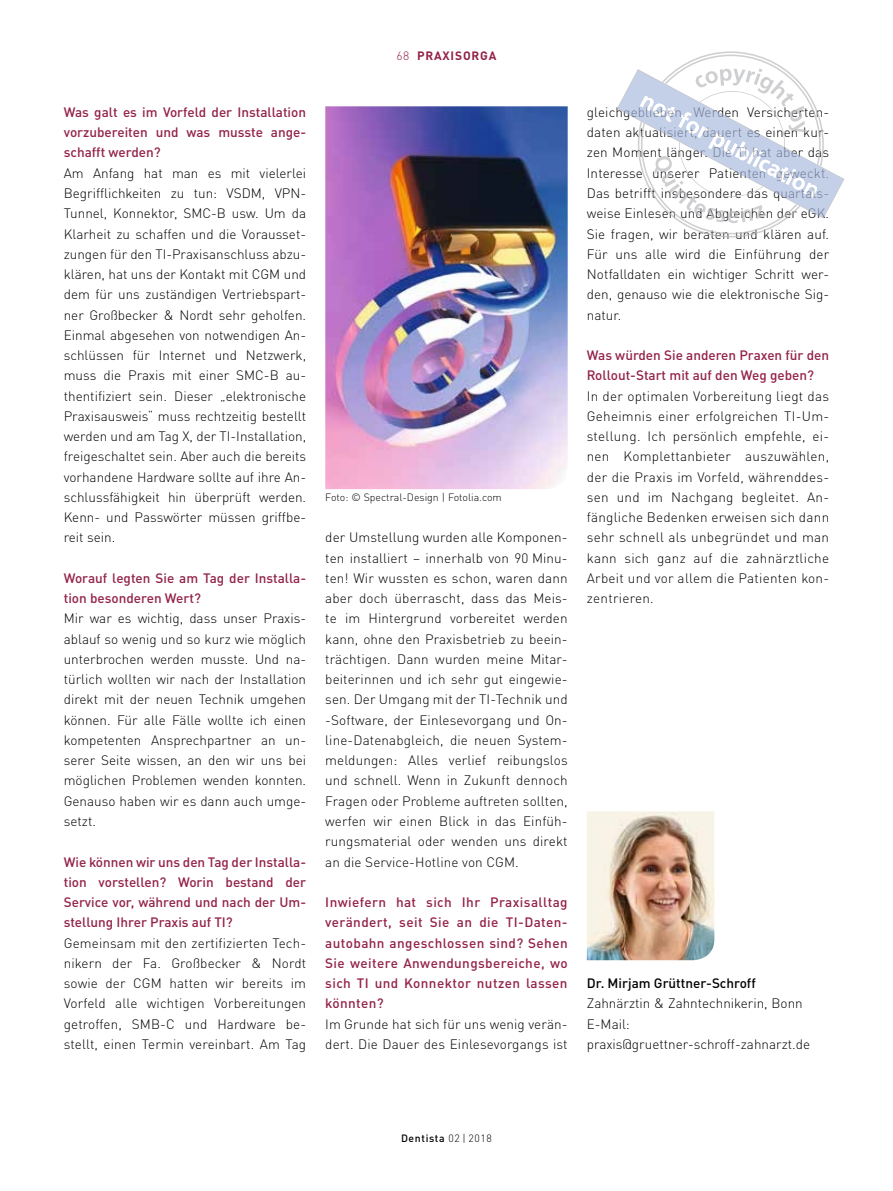
<style>
.page{position:relative;width:893px;height:1191px;background:#fff}
.page>*{position:absolute;margin:0;border:0;box-sizing:border-box;transform-origin:0 0}
.t1{font:300 13.5px/20.2px "DINOT";color:#000;text-align:justify}
.t2{font:500 13.5px/20.2px "DINOT";color:#932247;text-align:justify}
.t3{font:500 13.5px/20.2px "DINOT";letter-spacing:.03em;color:#932247}
.t4{font:500 13.5px "DINOT";color:#000}
.t5{font:700 12px "DINOT";letter-spacing:.07em;color:#932247}
.t6{font:300 10.5px "DINOT";color:#000}
.t7{font:500 10.5px "DINOT";letter-spacing:.06em;color:#000}
.s1{font-weight:300}
</style>
<div class="page">
<img style="left:325px;top:106px;width:243px;height:383px">
<img style="left:587px;top:811px;width:127px;height:149px">
<svg style="left:617px;top:51px;width:227px;height:186px"></svg>
<p class="t2" style="left:64px;top:102px;width:244px">Was galt es im Vorfeld der Installation vorzubereiten und was musste ange&shy;schafft werden?</p>
<p class="t1" style="left:64px;top:163px;width:244px;text-align:left">Am Anfang hat man es mit vielerlei Begrifflichkeiten zu tun: VSDM, VPN-- Tunnel, Konnektor, SMC- B usw. Um da Klarheit zu schaffen und die Vorausset&shy;zungen für den TI- Praxisanschluss abzu&shy;klären, hat uns der Kontakt mit CGM und dem für uns zuständigen Vertriebspart&shy;ner Großbecker &amp; Nordt sehr geholfen.<br>Einmal abgesehen von notwendigen An&shy;schlüssen für Internet und Netzwerk, muss die Praxis mit einer SMC- B au&shy;thentifiziert sein. Dieser „elektronische Praxisausweis“ muss rechtzeitig bestellt werden und am Tag X, der TI- Installation, freigeschaltet sein. Aber auch die bereits vorhandene Hardware sollte auf ihre An&shy;schlussfähigkeit hin überprüft werden.<br>Kenn- und Passwörter müssen griffbe&shy;reit sein.</p>
<p class="t2" style="left:64px;top:567px;width:242px">Worauf legten Sie am Tag der Installa&shy;tion besonderen Wert?</p>
<p class="t1" style="left:64px;top:608px;width:244px">Mir war es wichtig, dass unser Praxis&shy;ablauf so wenig und so kurz wie möglich unterbrochen werden musste. Und na&shy;türlich wollten wir nach der Installation direkt mit der neuen Technik umgehen können. Für alle Fälle wollte ich einen kompetenten Ansprechpartner an un&shy;serer Seite wissen, an den wir uns bei möglichen Problemen wenden konnten.<br>Genauso haben wir es dann auch umge&shy;setzt.</p>
<p class="t2" style="left:64px;top:851px;width:244px">Wie können wir uns den Tag der Installa&shy;tion vorstellen? Worin bestand der Service vor, während und nach der Um&shy;stellung Ihrer Praxis auf TI?</p>
<p class="t1" style="left:64px;top:932px;width:244px">Gemeinsam mit den zertifizierten Tech&shy;nikern der Fa. Großbecker &amp; Nordt sowie der CGM hatten wir bereits im Vorfeld alle wichtigen Vorbereitungen getroffen, SMB-C und Hardware be&shy;stellt, einen Termin vereinbart. Am Tag</p>
<p class="t5" style="left:396px;top:48px;width:102px"><span class="s1">68</span> PRAXISORGA</p>
<p class="t6" style="left:325px;top:491px;width:178px">Foto: © Spectral- Design | Fotolia.com</p>
<p class="t1" style="left:325px;top:527px;width:244px">der Umstellung wurden alle Komponen&shy;ten installiert – innerhalb von 90 Minu&shy;ten! Wir wussten es schon, waren dann aber doch überrascht, dass das Meis&shy;te im Hintergrund vorbereitet werden kann, ohne den Praxisbetrieb zu beein&shy;trächtigen. Dann wurden meine Mitar&shy;beiterinnen und ich sehr gut eingewie&shy;sen. Der Umgang mit der TI-Technik und -Software, der Einlesevorgang und On&shy;line- Datenabgleich, die neuen System&shy;meldungen: Alles verlief reibungslos und schnell. Wenn in Zukunft dennoch Fragen oder Probleme auftreten sollten, werfen wir einen Blick in das Einfüh&shy;rungsmaterial oder wenden uns direkt an die Service- Hotline von CGM.</p>
<p class="t3" style="left:325px;top:891px;width:244px">Inwiefern hat sich Ihr Praxisalltag verändert, seit Sie an die TI-Daten&shy;autobahn angeschlossen sind? Sehen<br>Sie weitere Anwendungsbereiche, wo sich TI und Konnektor nutzen lassen könnten?</p>
<p class="t1" style="left:325px;top:1013px;width:244px">Im Grunde hat sich für uns wenig verän&shy;dert. Die Dauer des Einlesevorgangs ist</p>
<p class="t1" style="left:587px;top:102px;width:244px">gleichgeblieben. Werden Versicherten&shy;daten aktualisiert, dauert es einen kur&shy;zen Moment länger. Die TI hat aber das Interesse unserer Patienten geweckt.<br>Das betrifft insbesondere das quartals&shy;weise Einlesen und Abgleichen der eGK.<br>Sie fragen, wir beraten und klären auf.<br>Für uns alle wird die Einführung der Notfalldaten ein wichtiger Schritt wer&shy;den, genauso wie die elektronische Sig&shy;natur.</p>
<p class="t2" style="left:587px;top:345px;width:244px">Was würden Sie anderen Praxen für den<br>Rollout-Start mit auf den Weg geben?</p>
<p class="t1" style="left:587px;top:385px;width:244px">In der optimalen Vorbereitung liegt das Geheimnis einer erfolgreichen TI-Um&shy;stellung. Ich persönlich empfehle, ei&shy;nen Komplettanbieter auszuwählen, der die Praxis im Vorfeld, währenddes&shy;sen und im Nachgang begleitet. An&shy;fängliche Bedenken erweisen sich dann sehr schnell als unbegründet und man kann sich ganz auf die zahnärztliche Arbeit und vor allem die Patienten kon&shy;zentrieren.</p>
<p class="t4" style="left:587px;top:974px;width:170px">Dr. Mirjam Grüttner-Schroff</p>
<p class="t1" style="left:587px;top:993px;width:225px;text-align:left">Zahnärztin &amp; Zahntechnikerin, Bonn<br>E-Mail: praxis@gruettner-schroff-zahnarzt.de</p>
<p class="t7" style="left:401px;top:1131px;width:92px">Dentista <span class="s1">02 | 2018</span></p>
</div>
